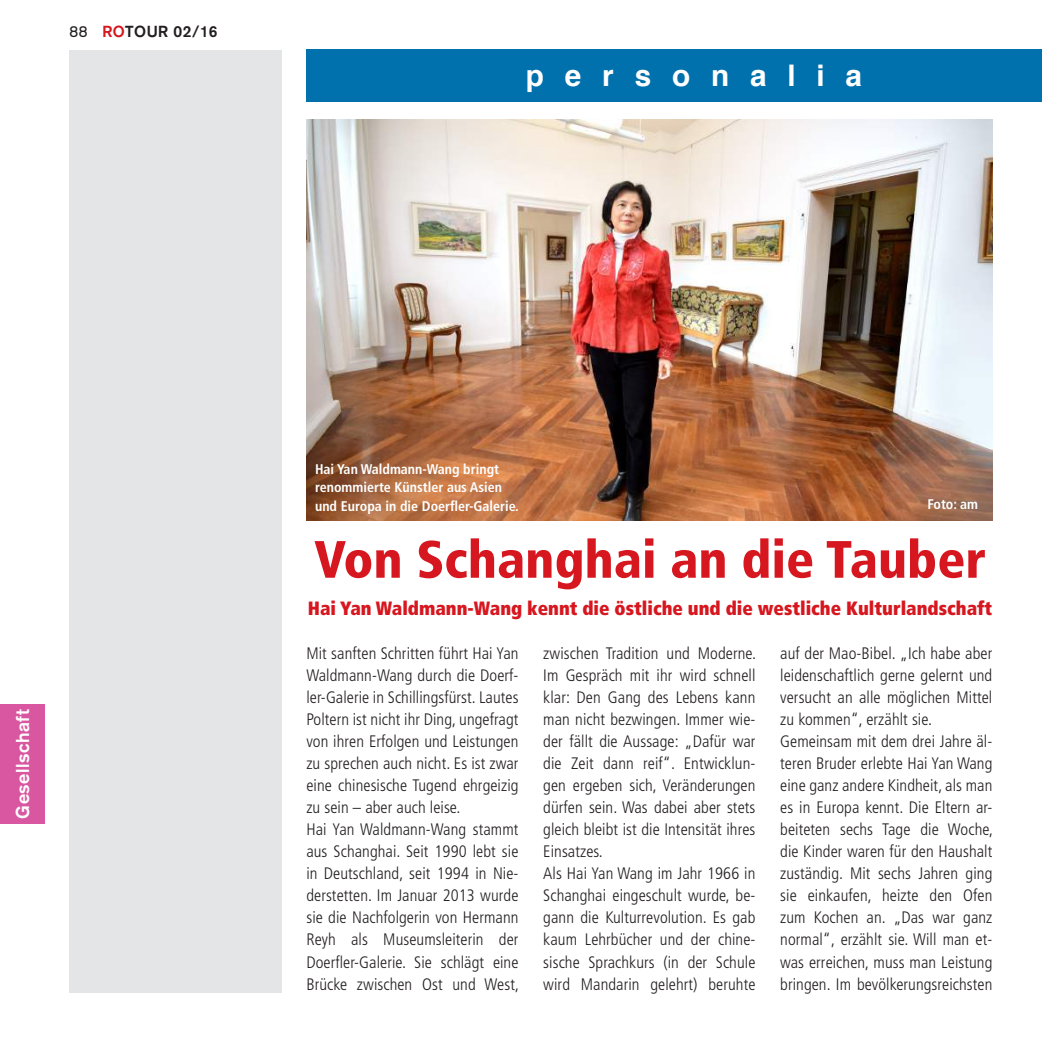
<style>
.page{position:relative;width:1042px;height:1042px;background:#fff}
.page>*{position:absolute;margin:0;border:0;box-sizing:border-box;transform-origin:0 0}
.t1{font:900 condensed 52.5px "Frutiger";color:#d7171f}
.t2{font:700 29.75px "Helvetica";letter-spacing:.7em;color:#fff}
.t3{font:900 condensed 19.25px "Frutiger";color:#d7171f}
.t4{font:700 18.38px "Akzidenz Grotesk";letter-spacing:.03em;color:#fff}
.t5{font:300 condensed 16.62px/22.1px "Frutiger";letter-spacing:.005em;color:#231f20}
.t6{font:700 15.75px "Akzidenz Grotesk";letter-spacing:.03em;color:#231f20}
.t7{font:700 condensed 14px/18.4px "Frutiger";color:#fff}
.s1{font-weight:400}
.s2{color:#d7171f}
</style>
<div class="page">
<div style="left:0;top:704px;width:45px;height:119px;background:#d957a0"></div>
<div style="left:306px;top:49px;width:736px;height:52px;background:#0071ad"></div>
<img style="left:306px;top:119px;width:686px;height:402px">
<div style="left:69px;top:50px;width:213px;height:942px;background:#e4e5e7"></div>
<p class="t6" style="left:69px;top:22px;width:150px"><span class="s1">88</span> <span class="s2">RO</span>TOUR 02/16</p>
<h2 class="t2" style="left:526px;top:52px;width:338px">personalia</h2>
<p class="t4" style="left:12px;top:818px;width:110px;rotate:-90deg">Gesellschaft</p>
<p class="t7" style="left:315px;top:460px;width:205px">Hai Yan Waldmann-Wang bringt renommierte Künstler aus Asien und Europa in die Doerfler-Galerie.</p>
<p class="t7" style="left:927px;top:495px;width:52px">Foto: am</p>
<h1 class="t1" style="left:314px;top:528px;width:673px">Von Schanghai an die Tauber</h1>
<p class="t3" style="left:308px;top:596px;width:686px">Hai Yan Waldmann-Wang kennt die östliche und die westliche Kulturlandschaft</p>
<p class="t5" style="left:306px;top:642px;width:214px">Mit sanften Schritten führt Hai Yan Waldmann-Wang durch die Doerf&shy;ler-Galerie in Schillingsfürst. Lautes Poltern ist nicht ihr Ding, ungefragt von ihren Erfolgen und Leistungen zu sprechen auch nicht. Es ist zwar eine chinesische Tugend ehrgeizig zu sein – aber auch leise.<br>Hai Yan Waldmann-Wang stammt aus Schanghai. Seit 1990 lebt sie in Deutschland, seit 1994 in Nie&shy;derstetten. Im Januar 2013 wurde sie die Nachfolgerin von Hermann Reyh als Museumsleiterin der Doerfler-Galerie. Sie schlägt eine Brücke zwischen Ost und West,</p>
<p class="t5" style="left:543px;top:642px;width:214px">zwischen Tradition und Moderne.<br>Im Gespräch mit ihr wird schnell klar: Den Gang des Lebens kann man nicht bezwingen. Immer wie&shy;der fällt die Aussage: „Dafür war die Zeit dann reif“. Entwicklun&shy;gen ergeben sich, Veränderungen dürfen sein. Was dabei aber stets gleich bleibt ist die Intensität ihres<br>Einsatzes.<br>Als Hai Yan Wang im Jahr 1966 in<br>Schanghai eingeschult wurde, be&shy;gann die Kulturrevolution. Es gab kaum Lehrbücher und der chine&shy;sische Sprachkurs (in der Schule wird Mandarin gelehrt) beruhte</p>
<p class="t5" style="left:780px;top:642px;width:214px">auf der Mao-Bibel. „Ich habe aber leidenschaftlich gerne gelernt und versucht an alle möglichen Mittel zu kommen“, erzählt sie.<br>Gemeinsam mit dem drei Jahre äl&shy;teren Bruder erlebte Hai Yan Wang eine ganz andere Kindheit, als man es in Europa kennt. Die Eltern ar&shy;beiteten sechs Tage die Woche, die Kinder waren für den Haushalt zuständig. Mit sechs Jahren ging sie einkaufen, heizte den Ofen zum Kochen an. „Das war ganz normal“, erzählt sie. Will man et&shy;was erreichen, muss man Leistung bringen. Im bevölkerungsreichsten</p>
</div>
